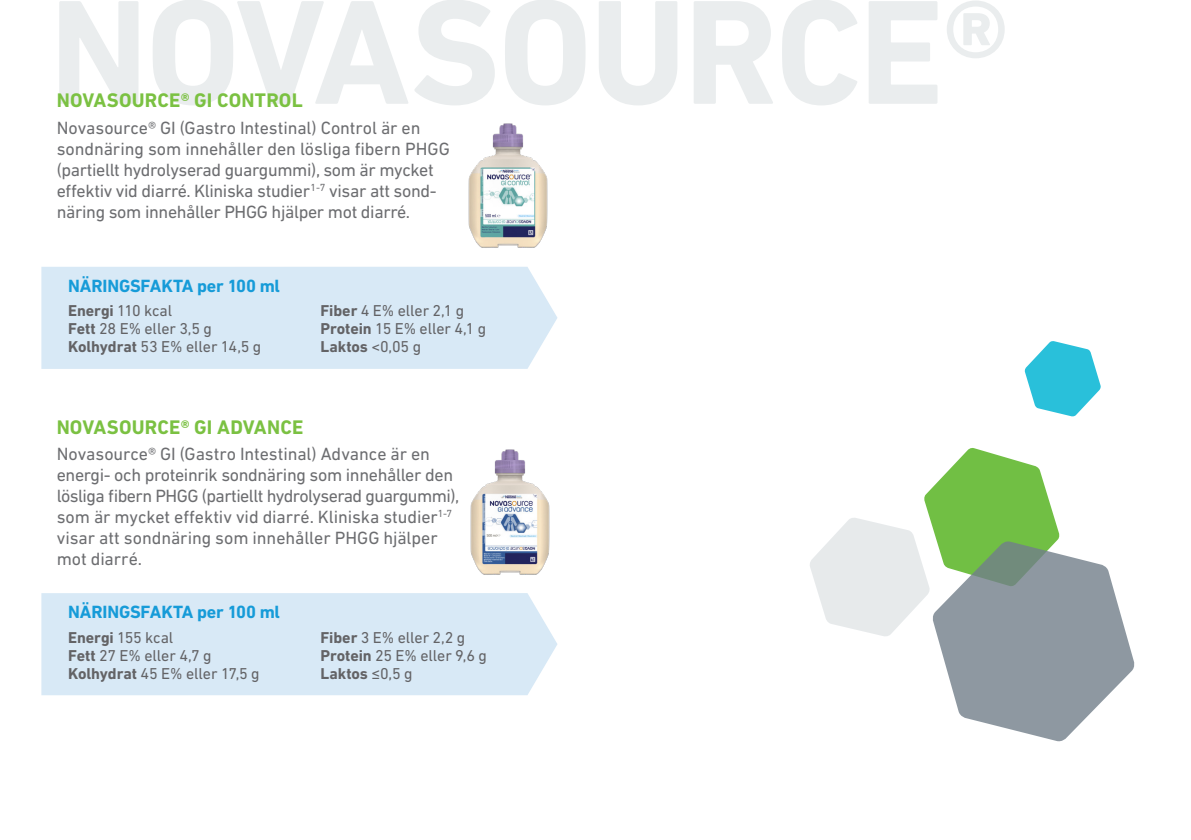
<style>
.page{position:relative;width:1191px;height:840px;background:#fff}
.page>*{position:absolute;margin:0;border:0;box-sizing:border-box;transform-origin:0 0}
.Produktrubriker{font:700 150.8px "DIN Next LT Pro";letter-spacing:-.02em;color:#eaedee}
.Produktrubriker-2{font:700 20px "DIN Next LT Pro";letter-spacing:.01em;color:#7bc142}
.Brödtext{font:18px/21px "DIN Next LT Pro";letter-spacing:-.02em;color:#6c6d70}
.Produktrubriker-3{font:700 18px "DIN Next LT Pro";letter-spacing:-.01em;color:#169bd8}
.Bröd_Näringsvärden{font:16px "DIN Next LT Pro";letter-spacing:-.005em;color:#636366}
.Bröd_Näringsvärden-2{font:700 16px "DIN Next LT Pro";letter-spacing:-.005em;color:#636366}
.s1{font-weight:700}
.s2{font-weight:400}
</style>
<div class="page">
<img style="left:468px;top:123px;width:80px;height:125px">
<div style="left:41px;top:267px;width:516px;height:102px;background:#d8e9f6"></div>
<img style="left:470px;top:449px;width:80px;height:126px">
<div style="left:41px;top:593px;width:516px;height:101px;background:#d8e9f6"></div>
<svg style="left:1024px;top:341px;width:77px;height:75px"></svg>
<svg style="left:937px;top:554px;width:197px;height:186px;fill:#8e98a1"></svg>
<svg style="left:810px;top:448px;width:250px;height:188px"></svg>
<p class="Produktrubriker" style="left:49px;top:-36px;width:961px">NOVASOURCE®</p>
<p class="Produktrubriker-2" style="left:57px;top:89px;width:247px">NOVASOURCE® GI CONTROL</p>
<p class="Brödtext" style="left:57px;top:117px;width:395px">Novasource® GI (Gastro Intestinal) Control är en sondnäring som innehåller den lösliga fibern PHGG (partiellt hydrolyserad guargummi), som är mycket effektiv vid diarré. Kliniska studier<sup>1-7</sup> visar att sond&shy;näring som innehåller PHGG hjälper mot diarré.</p>
<p class="Produktrubriker-3" style="left:68px;top:275px;width:214px">NÄRINGSFAKTA per 100 ml</p>
<p class="Bröd_Näringsvärden" style="left:68px;top:301px;width:106px"><span class="s1">Energi</span> 110 kcal</p>
<p class="Bröd_Näringsvärden" style="left:68px;top:319px;width:145px"><span class="s1">Fett</span> 28 E% eller 3,5 g</p>
<p class="Bröd_Näringsvärden" style="left:68px;top:337px;width:195px"><span class="s1">Kolhydrat</span> 53 E% eller 14,5 g</p>
<p class="Bröd_Näringsvärden" style="left:320px;top:301px;width:145px"><span class="s1">Fiber</span> 4 E% eller 2,1 g</p>
<p class="Bröd_Näringsvärden" style="left:320px;top:319px;width:167px"><span class="s1">Protein</span> 15 E% eller 4,1 g</p>
<p class="Bröd_Näringsvärden-2" style="left:320px;top:337px;width:102px">Laktos <span class="s2">&lt;0,05 g</span></p>
<p class="Produktrubriker-2" style="left:57px;top:415px;width:248px">NOVASOURCE® GI ADVANCE</p>
<p class="Brödtext" style="left:57px;top:443px;width:404px">Novasource® GI (Gastro Intestinal) Advance är en energi- och proteinrik sondnäring som innehåller den lösliga fibern PHGG (partiellt hydrolyserad guargummi), som är mycket effektiv vid diarré. Kliniska studier<sup>1-7 </sup>visar att sondnäring som innehåller PHGG hjälper mot diarré.</p>
<p class="Produktrubriker-3" style="left:68px;top:601px;width:214px">NÄRINGSFAKTA per 100 ml</p>
<p class="Bröd_Näringsvärden" style="left:68px;top:627px;width:107px"><span class="s1">Energi</span> 155 kcal</p>
<p class="Bröd_Näringsvärden" style="left:68px;top:645px;width:145px"><span class="s1">Fett</span> 27 E% eller 4,7 g</p>
<p class="Bröd_Näringsvärden" style="left:68px;top:663px;width:193px"><span class="s1">Kolhydrat</span> 45 E% eller 17,5 g</p>
<p class="Bröd_Näringsvärden" style="left:320px;top:627px;width:146px"><span class="s1">Fiber</span> 3 E% eller 2,2 g</p>
<p class="Bröd_Näringsvärden" style="left:320px;top:645px;width:168px"><span class="s1">Protein</span> 25 E% eller 9,6 g</p>
<p class="Bröd_Näringsvärden-2" style="left:320px;top:663px;width:94px">Laktos <span class="s2">≤0,5 g</span></p>
</div>
